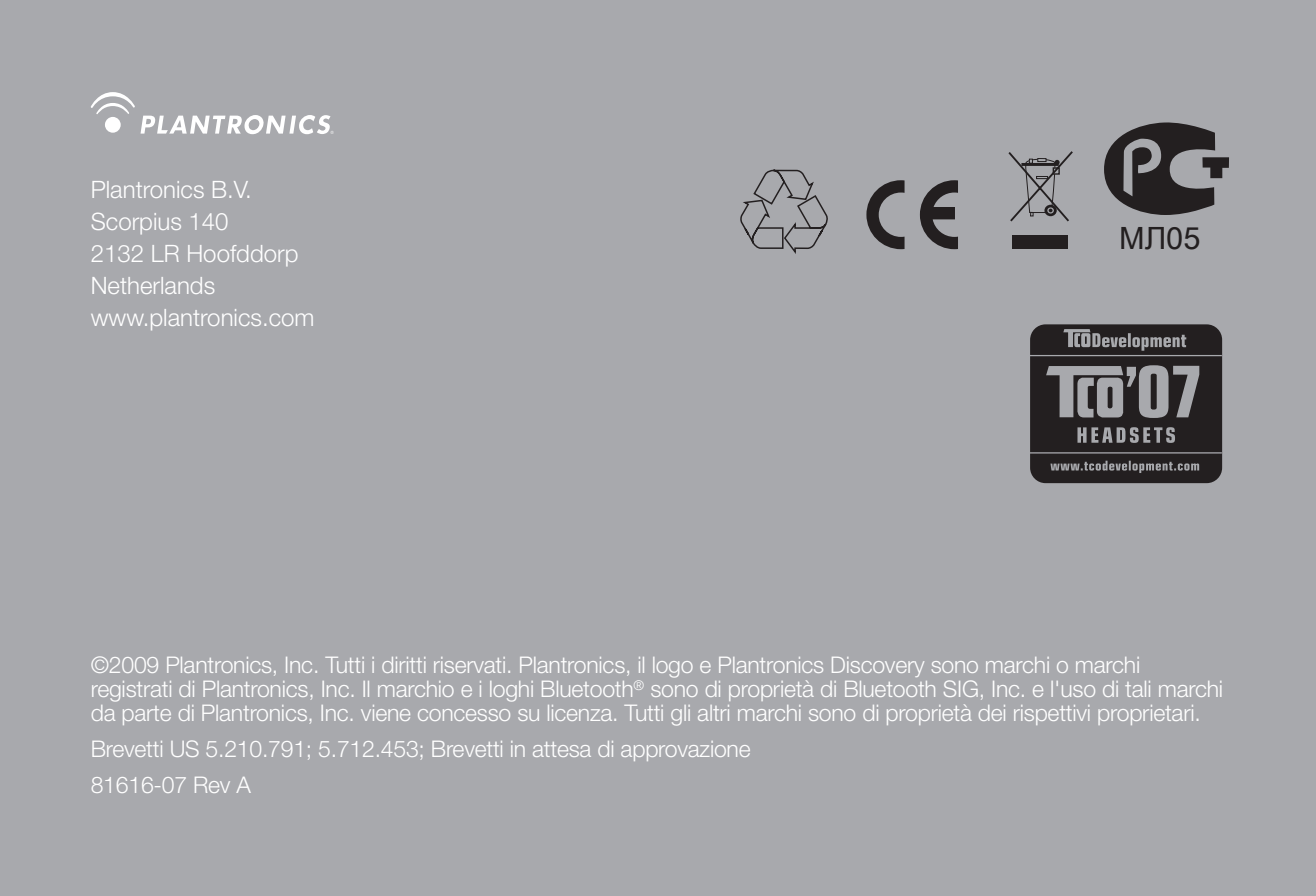
<style>
.page{position:relative;width:1316px;height:896px;background:#fff}
.page>*{position:absolute;margin:0;border:0;box-sizing:border-box;transform-origin:0 0}
.t1{font:30.8px "Arial Unicode";color:#231f20}
.t2{font:300 24px/32px "Helvetica Neue";color:#fff}
.t3{font:300 23.2px/24px "Helvetica Neue";letter-spacing:-.01em;color:#fff}
</style>
<div class="page">
<div style="left:0;top:0;width:1315px;height:896px;background:#a8a9ad"></div>
<svg style="left:91px;top:92px;width:242px;height:42px"></svg>
<svg style="left:740px;top:169px;width:88px;height:85px"></svg>
<svg style="left:866px;top:180px;width:38px;height:69px"></svg>
<svg style="left:919px;top:180px;width:38px;height:69px"></svg>
<svg style="left:1104px;top:122px;width:124px;height:93px"></svg>
<div style="left:1012px;top:235px;width:56px;height:14px;background:#231f20"></div>
<svg style="left:1008px;top:151px;width:65px;height:71px"></svg>
<svg style="left:1030px;top:324px;width:191px;height:159px"></svg>
<p class="t2" style="left:91px;top:172px;width:225px">Plantronics B.V.<br>Scorpius 140<br>2132 LR Hoofddorp<br>Netherlands www.plantronics.com</p>
<p class="t1" style="left:1119px;top:216px;width:83px">МЛ05</p>
<p class="t3" style="left:91px;top:652px;width:1133px">©2009 Plantronics, Inc. Tutti i diritti riservati. Plantronics, il logo e Plantronics Discovery sono marchi o marchi registrati di Plantronics, Inc. Il marchio e i loghi Bluetooth<sup>®</sup> sono di proprietà di Bluetooth SIG, Inc. e l'uso di tali marchi da parte di Plantronics, Inc. viene concesso su licenza. Tutti gli altri marchi sono di proprietà dei rispettivi proprietari.</p>
<p class="t3" style="left:91px;top:730px;width:661px;line-height:36px">Brevetti US 5.210.791; 5.712.453; Brevetti in attesa di approvazione<br>81616-07 Rev A</p>
</div>
